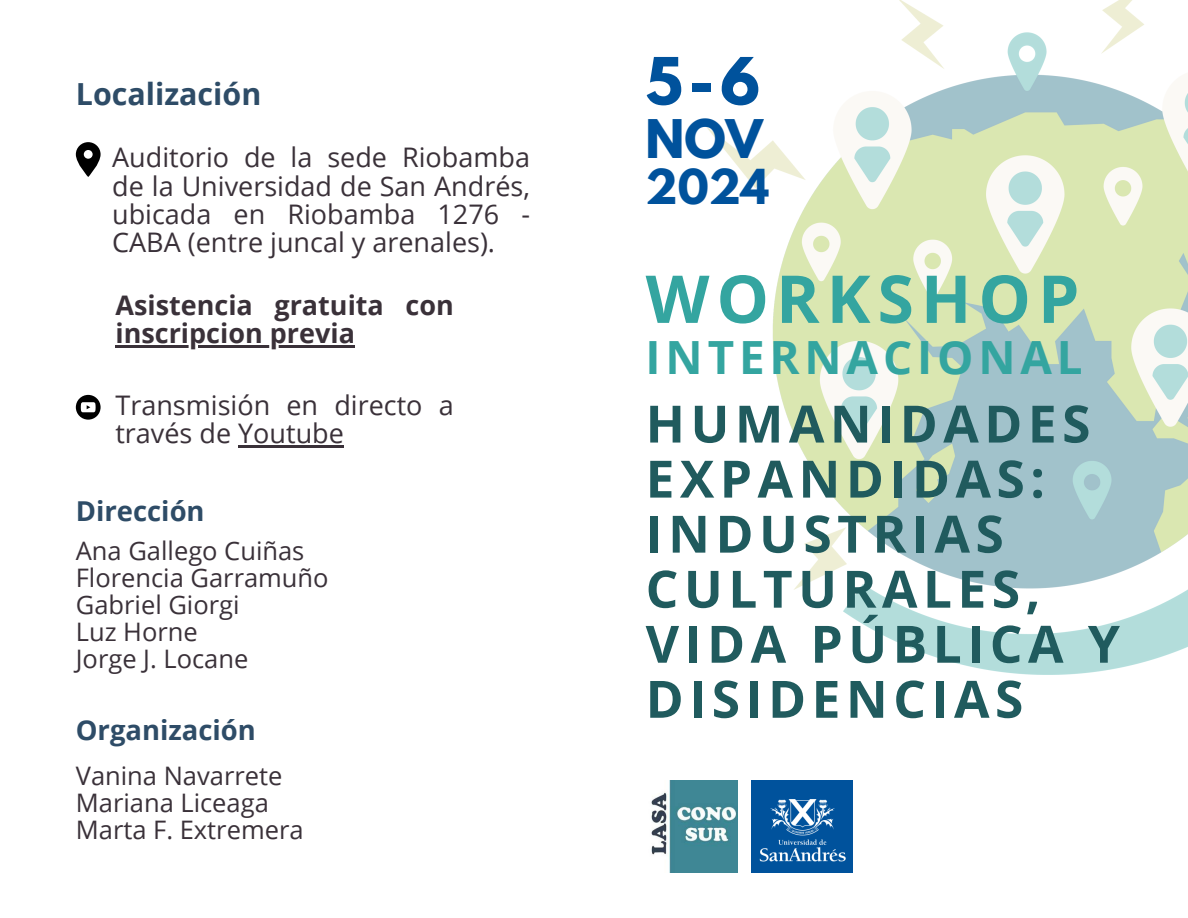
<style>
.page{position:relative;width:1188px;height:918px;background:#fff}
.page>*{position:absolute;margin:0;border:0;box-sizing:border-box;transform-origin:0 0}
.t1{font:700 66px "Open Sans";letter-spacing:.105em;color:#34a5a0}
.t2{font:700 57.75px "League Spartan";color:#00529c}
.t3{font:700 51.45px/55.1px "Open Sans";letter-spacing:.105em;color:#205b5e}
.t4{font:700 47.25px "League Spartan";color:#00529c}
.t5{font:700 45.75px "Open Sans";letter-spacing:.105em;color:#34a5a0}
.t6{font:700 42.75px "League Spartan";color:#00529c}
.t7{font:700 30.45px "Open Sans";color:#2e4c67}
.t8{font:700 27.45px "Open Sans";color:#2e4c67}
.t9{font:27px/28.2px "Open Sans";color:#3a3139;text-align:justify}
.t10{font:700 27px "Open Sans";color:#3a3139}
.t11{font:25.5px "Open Sans";color:#3a3139}
</style>
<div class="page">
<img style="left:706px;top:0;width:482px;height:675px">
<img style="left:651px;top:780px;width:87px;height:93px">
<img style="left:751px;top:780px;width:102px;height:93px">
<svg style="left:76px;top:142px;width:25px;height:35px"></svg>
<svg style="left:76px;top:395px;width:25px;height:25px"></svg>
<hr style="left:238px;top:446px;width:106px;height:2px;background:#3a3139">
<hr style="left:115px;top:345px;width:240px;height:2px;background:#3a3139">
<p class="t7" style="left:76px;top:72px;width:187px">Localización</p>
<h4 class="t9" style="left:112px;top:143px;width:419px">Auditorio de la sede Riobamba de la Universidad de San Andrés, ubicada en Riobamba 1276 - CABA (entre juncal y arenales).</h4>
<p class="t10" style="left:115px;top:286px;width:340px">Asistencia gratuita con</p>
<p class="t10" style="left:115px;top:314px;width:241px">inscripcion previa</p>
<p class="t9" style="left:115px;top:391px;width:340px">Transmisión en directo a través de Youtube</p>
<p class="t8" style="left:76px;top:492px;width:130px">Dirección</p>
<p class="t11" style="left:76px;top:533px;width:230px">Ana Gallego Cuiñas</p>
<p class="t11" style="left:76px;top:560px;width:254px">Florencia Garramuño</p>
<p class="t11" style="left:76px;top:587px;width:165px">Gabriel Giorgi</p>
<p class="t11" style="left:76px;top:614px;width:123px">Luz Horne</p>
<h4 class="t11" style="left:76px;top:641px;width:174px">Jorge J. Locane</h4>
<p class="t8" style="left:76px;top:711px;width:182px">Organización</p>
<h3 class="t11" style="left:76px;top:757px;width:208px">Vanina Navarrete</h3>
<h1 class="t11" style="left:76px;top:784px;width:195px">Mariana Liceaga</h1>
<h3 class="t11" style="left:76px;top:811px;width:229px">Marta F. Extremera</h3>
<p class="t2" style="left:646px;top:53px;width:116px">5-6</p>
<p class="t4" style="left:646px;top:115px;width:119px">NOV</p>
<p class="t6" style="left:646px;top:166px;width:125px">2024</p>
<h5 class="t1" style="left:646px;top:252px;width:435px">WORKSHOP</h5>
<h2 class="t5" style="left:646px;top:325px;width:439px">INTERNACIONAL</h2>
<p class="t3" style="left:646px;top:395px;width:476px">HUMANIDADES<br>EXPANDIDAS:<br>INDUSTRIAS<br>CULTURALES,<br>VIDA PÚBLICA Y<br>DISIDENCIAS</p>
</div>
